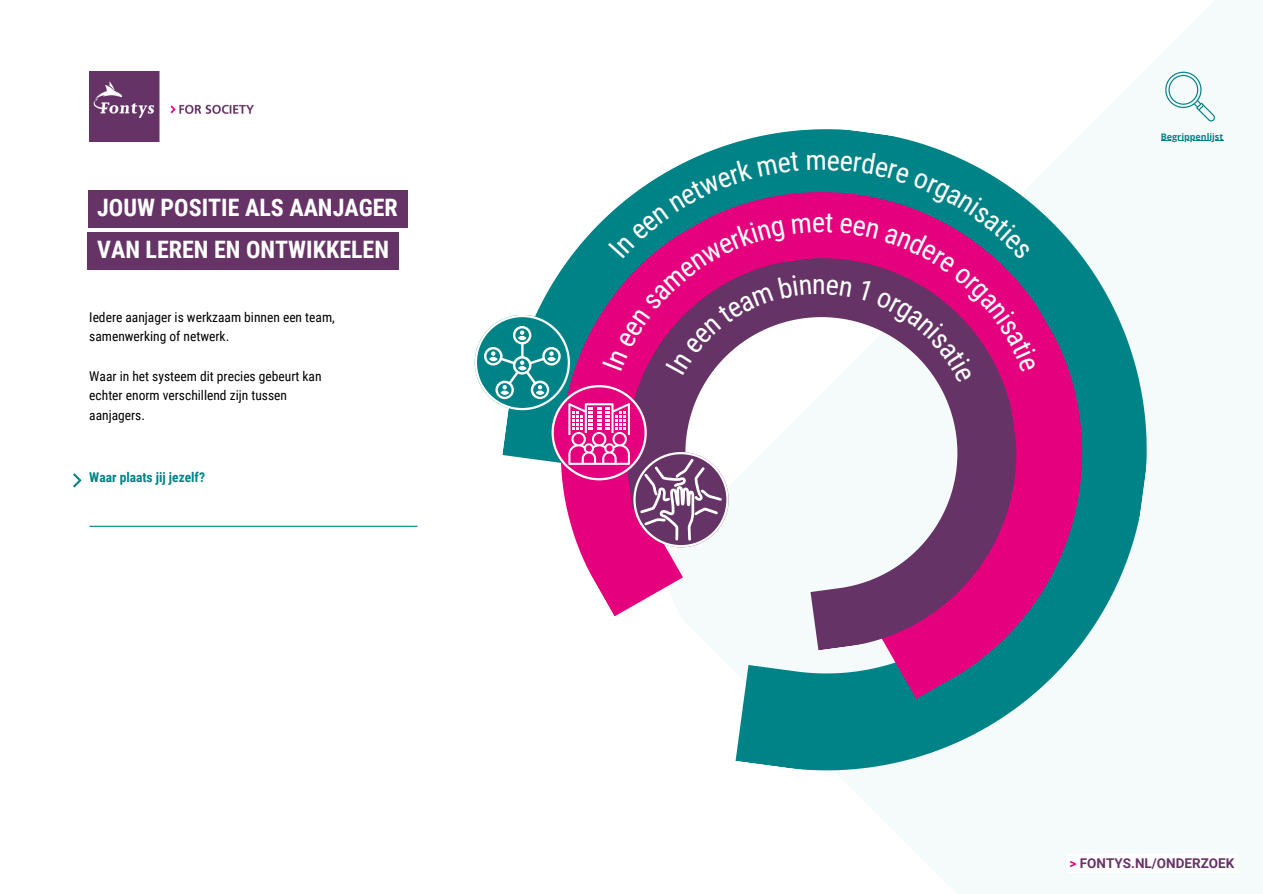
<style>
.page{position:relative;width:1263px;height:894px;background:#fff}
.page>*{position:absolute;margin:0;border:0;box-sizing:border-box;transform-origin:0 0}
.t1{font:28.2px "Roboto Condensed";color:#fff}
.t2{font:700 24px/42px "Roboto Condensed";color:#fff}
.t3{font:13.5px/19.2px "Roboto Condensed";color:#000}
.t4{font:700 13.5px "Roboto Condensed";color:#008387}
.t5{font:700 13.5px "Roboto";color:#636}
.t6{font:700 9px "Open Sans";color:#008387}
.s1{color:#e5007d}
</style>
<div class="page">
<svg style="left:73px;top:473px;width:9px;height:14px"></svg>
<svg style="left:474px;top:129px;width:673px;height:642px"></svg>
<svg style="left:602px;top:234px;width:438px;height:438px"></svg>
<div style="left:88px;top:190px;width:319px;height:38px;background:#636"></div>
<div style="left:88px;top:232px;width:311px;height:38px;background:#636"></div>
<hr style="left:89px;top:525px;width:329px;height:1px;background:#008387">
<img style="left:89px;top:72px;width:165px;height:70px">
<svg style="left:1165px;top:72px;width:50px;height:49px"></svg>
<hr style="left:1161px;top:140px;width:62px;height:1px;background:#008387">
<svg style="left:475px;top:151px;width:561px;height:396px"></svg>
<h2 class="t2" style="left:97px;top:187px;width:302px">JOUW POSITIE ALS AANJAGER<br>VAN LEREN EN ONTWIKKELEN</h2>
<p class="t3" style="left:89px;top:307px;width:247px">Iedere aanjager is werkzaam binnen een team, samenwerking of netwerk.</p>
<h2 class="t3" style="left:89px;top:367px;width:234px">Waar in het systeem dit precies gebeurt kan echter enorm verschillend zijn tussen aanjagers.</h2>
<h2 class="t4" style="left:89px;top:469px;width:117px">Waar plaats jij jezelf?</h2>
<h1 class="t1" style="left:812px;top:267px;width:15px">n</h1>
<p class="t6" style="left:1161px;top:130px;width:64px">Begrippenlijst</p>
<p class="t5" style="left:1069px;top:855px;width:166px"><span class="s1">&gt;</span> FONTYS.NL/ONDERZOEK</p>
</div>
